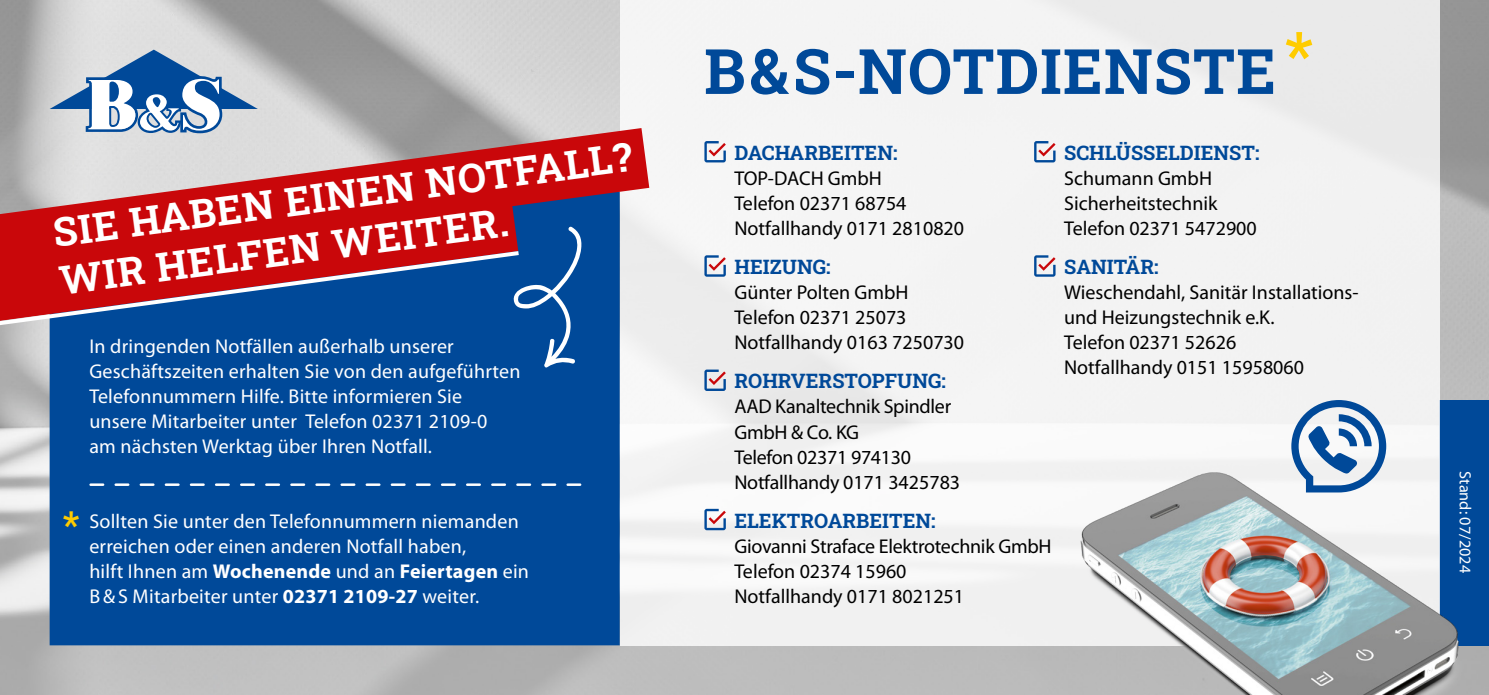
<style>
.page{position:relative;width:1489px;height:695px;background:#fff}
.page>*{position:absolute;margin:0;border:0;box-sizing:border-box;transform-origin:0 0}
.t1{font:700 63.5px "Roboto Slab";color:#fc0}
.t2{font:700 62.5px "Roboto Slab";letter-spacing:.015em;color:#004999}
.t3{font:700 40px/48.5px "Roboto Slab";color:#fff}
.t4{font:700 37.5px "Roboto Slab";color:#fc0}
.t5{font:20px/25px "Myriad Pro";color:#000}
.t6{font:20px/25px "Myriad Pro";letter-spacing:.01em;color:#fff}
.t7{font:700 20px "Roboto Slab";color:#004999}
.t8{font:16.25px "Myriad Pro";color:#fff}
.s1{font-weight:700}
</style>
<div class="page">
<div style="left:1439px;top:400px;width:49px;height:245px;background:#004999"></div>
<div style="left:619px;top:0;width:820px;height:645px;background:#f3f3f3"></div>
<div style="left:50px;top:275px;width:569px;height:370px;background:#004999"></div>
<svg style="left:50px;top:50px;width:208px;height:78px"></svg>
<svg style="left:0;top:275px;width:513px;height:53px;background:#494175"></svg>
<svg style="left:0;top:128px;width:649px;height:147px;background:#bd4f56"></svg>
<svg style="left:513px;top:226px;width:69px;height:142px;background:#225fa4"></svg>
<img style="left:1035px;top:459px;width:453px;height:235px">
<svg style="left:704px;top:141px;width:21px;height:21px"></svg>
<svg style="left:704px;top:255px;width:21px;height:22px"></svg>
<svg style="left:704px;top:369px;width:21px;height:22px"></svg>
<svg style="left:704px;top:508px;width:21px;height:22px"></svg>
<svg style="left:1034px;top:141px;width:21px;height:21px"></svg>
<svg style="left:1034px;top:255px;width:21px;height:22px"></svg>
<svg style="left:91px;top:483px;width:489px;height:3px"></svg>
<svg style="left:1291px;top:400px;width:94px;height:92px"></svg>
<h3 class="t3" style="left:50px;top:205px;width:585px;rotate:-7deg">SIE HABEN EINEN NOTFALL?<br>WIR HELFEN WEITER.</h3>
<p class="t6" style="left:89px;top:333px;width:433px">In dringenden Notfällen außerhalb unserer Geschäftszeiten erhalten Sie von den aufgeführten Telefonnummern Hilfe. Bitte informieren Sie unsere Mitarbeiter unter Telefon 02371 2109-0<br>am nächsten Werktag über Ihren Notfall.</p>
<h3 class="t4" style="left:63px;top:498px;width:18px">*</h3>
<p class="t6" style="left:89px;top:508px;width:441px">Sollten Sie unter den Telefonnummern niemanden erreichen oder einen anderen Notfall haben,<br>hilft Ihnen am <span class="s1">Wochenende</span> und an <span class="s1">Feiertagen</span> ein B&amp;S Mitarbeiter unter <span class="s1">02371 2109-27</span> weiter.</p>
<h2 class="t2" style="left:704px;top:28px;width:573px">B &amp; S-NOTDIENSTE</h2>
<h1 class="t1" style="left:1284px;top:11px;width:30px">*</h1>
<p class="t7" style="left:734px;top:139px;width:164px">DACHARBEITEN:</p>
<p class="t5" style="left:734px;top:165px;width:231px">TOP-DACH GmbH<br>Telefon 02371 68754<br>Notfallhandy 0171 2810820</p>
<p class="t7" style="left:734px;top:253px;width:98px">HEIZUNG:</p>
<p class="t5" style="left:734px;top:279px;width:231px">Günter Polten GmbH<br>Telefon 02371 25073<br>Notfallhandy 0163 7250730</p>
<p class="t7" style="left:734px;top:367px;width:213px">ROHRVERSTOPFUNG:</p>
<p class="t5" style="left:734px;top:394px;width:227px">AAD Kanaltechnik Spindler<br>GmbH &amp; Co. KG<br>Telefon 02371 974130<br>Notfallhandy 0171 3425783</p>
<p class="t7" style="left:734px;top:506px;width:203px">ELEKTROARBEITEN:</p>
<p class="t5" style="left:734px;top:533px;width:318px">Giovanni Straface Elektrotechnik GmbH<br>Telefon 02374 15960<br>Notfallhandy 0171 8021251</p>
<p class="t7" style="left:1064px;top:139px;width:197px">SCHLÜSSELDIENST:</p>
<p class="t5" style="left:1064px;top:165px;width:194px">Schumann GmbH<br>Sicherheitstechnik<br>Telefon 02371 5472900</p>
<p class="t7" style="left:1064px;top:253px;width:96px">SANITÄR:</p>
<p class="t5" style="left:1064px;top:279px;width:296px">Wieschendahl, Sanitär Installations&shy;und Heizungstechnik e.K.<br>Telefon 02371 52626<br>Notfallhandy 0151 15958060</p>
<p class="t8" style="left:1475px;top:471px;width:103px;rotate:90deg">Stand: 07/2024</p>
</div>
